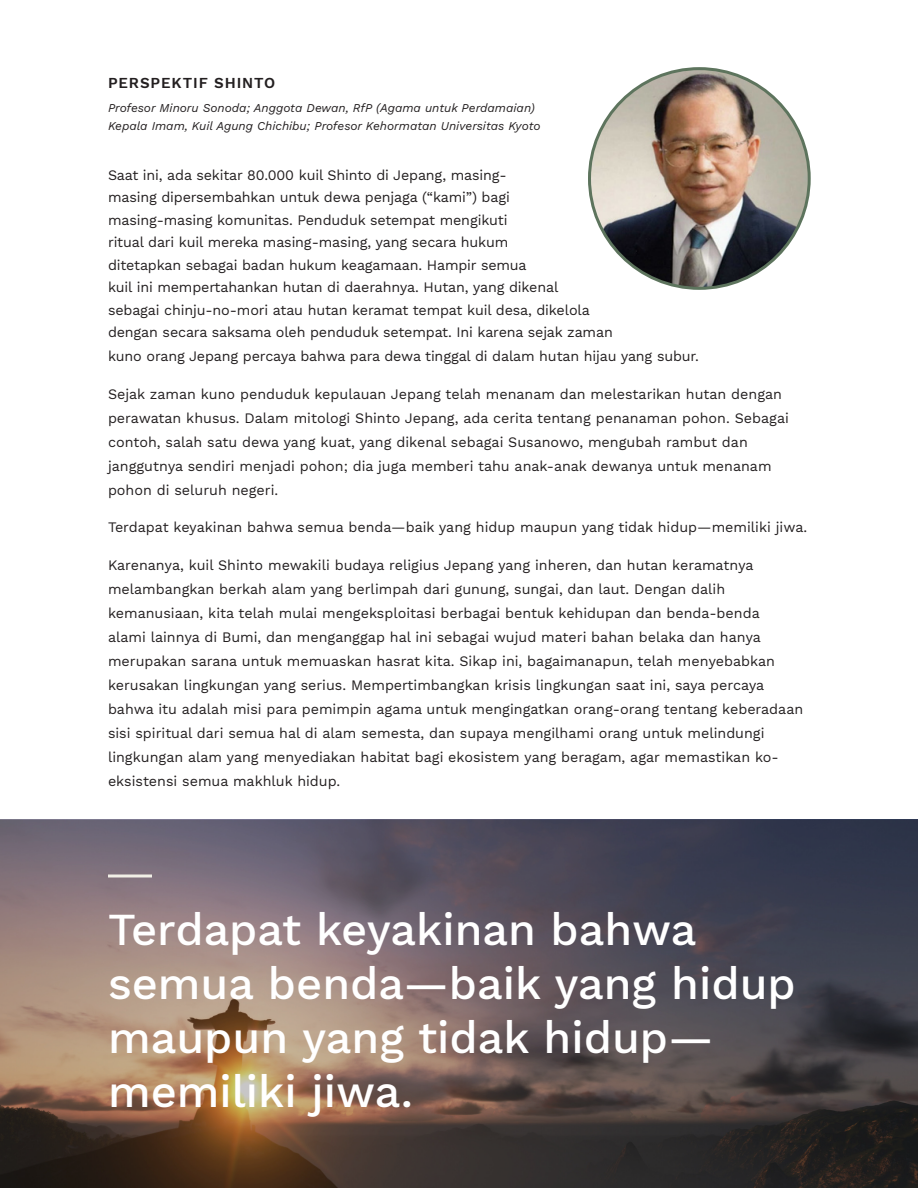
<style>
.page{position:relative;width:918px;height:1188px;background:#fff}
.page>*{position:absolute;margin:0;border:0;box-sizing:border-box;transform-origin:0 0}
.t1{font:500 45px/54px "Work Sans";color:#fff}
.Normal_body{font:600 15px "Work Sans";letter-spacing:.06em;color:#231f20}
.Normal_body-2{font:14.25px/24px "Work Sans";color:#231f20}
.Normal_body-3{font:italic 12px/18px "Work Sans";color:#231f20}
</style>
<div class="page">
<img style="left:590px;top:69px;width:219px;height:219px;border-radius:110px">
<svg style="left:0;top:820px;width:918px;height:368px;background:#645656"></svg>
<svg style="left:108px;top:874px;width:44px;height:4px"></svg>
<p class="Normal_body" style="left:108px;top:75px;width:169px">PERSPEKTIF SHINTO</p>
<p class="Normal_body-3" style="left:108px;top:99px;width:434px">Profesor Minoru Sonoda; Anggota Dewan, RfP (Agama untuk Perdamaian)<br>Kepala Imam, Kuil Agung Chichibu; Profesor Kehormatan Universitas Kyoto</p>
<p class="Normal_body-2" style="left:108px;top:164px;width:506px;line-height:22.5px">Saat ini, ada sekitar 80.000 kuil Shinto di Jepang, masing-<br>masing dipersembahkan untuk dewa penjaga (“kami”) bagi masing-masing komunitas. Penduduk setempat mengikuti<br>ritual dari kuil mereka masing-masing, yang secara hukum<br>ditetapkan sebagai badan hukum keagamaan. Hampir semua<br>kuil ini mempertahankan hutan di daerahnya. Hutan, yang dikenal sebagai chinju-no-mori atau hutan keramat tempat kuil desa, dikelola dengan secara saksama oleh penduduk setempat. Ini karena sejak zaman</p>
<p class="Normal_body-2" style="left:108px;top:345px;width:592px">kuno orang Jepang percaya bahwa para dewa tinggal di dalam hutan hijau yang subur.</p>
<p class="Normal_body-2" style="left:108px;top:383px;width:682px">Sejak zaman kuno penduduk kepulauan Jepang telah menanam dan melestarikan hutan dengan perawatan khusus. Dalam mitologi Shinto Jepang, ada cerita tentang penanaman pohon. Sebagai contoh, salah satu dewa yang kuat, yang dikenal sebagai Susanowo, mengubah rambut dan janggutnya sendiri menjadi pohon; dia juga memberi tahu anak-anak dewanya untuk menanam pohon di seluruh negeri.</p>
<p class="Normal_body-2" style="left:108px;top:516px;width:701px">Terdapat keyakinan bahwa semua benda—baik yang hidup maupun yang tidak hidup—memiliki jiwa.</p>
<p class="Normal_body-2" style="left:108px;top:554px;width:697px">Karenanya, kuil Shinto mewakili budaya religius Jepang yang inheren, dan hutan keramatnya melambangkan berkah alam yang berlimpah dari gunung, sungai, dan laut. Dengan dalih kemanusiaan, kita telah mulai mengeksploitasi berbagai bentuk kehidupan dan benda-benda<br>alami lainnya di Bumi, dan menganggap hal ini sebagai wujud materi bahan belaka dan hanya merupakan sarana untuk memuaskan hasrat kita. Sikap ini, bagaimanapun, telah menyebabkan kerusakan lingkungan yang serius. Mempertimbangkan krisis lingkungan saat ini, saya percaya bahwa itu adalah misi para pemimpin agama untuk mengingatkan orang-orang tentang keberadaan sisi spiritual dari semua hal di alam semesta, dan supaya mengilhami orang untuk melindungi lingkungan alam yang menyediakan habitat bagi ekosistem yang beragam, agar memastikan ko&shy;eksistensi semua makhluk hidup.</p>
<p class="t1" style="left:108px;top:905px;width:689px">Terdapat keyakinan bahwa semua benda—baik yang hidup maupun yang tidak hidup— memiliki jiwa.</p>
</div>
